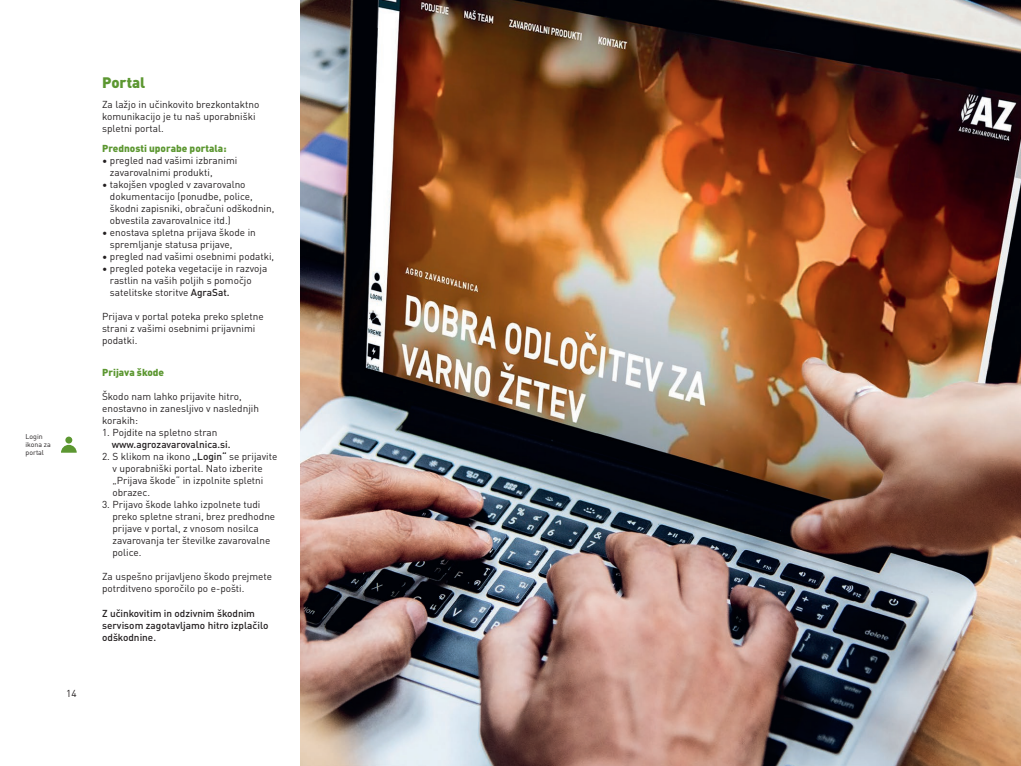
<style>
.page{position:relative;width:1021px;height:766px;background:#fff}
.page>*{position:absolute;margin:0;border:0;box-sizing:border-box;transform-origin:0 0}
.t1{font:900 15px "DIN Pro";color:#5c9731}
.t2{font:10px/12px "DIN Pro";color:#231f20}
.t3{font:500 10px/12px "DIN Pro";color:#231f20}
.t4{font:900 10px "DIN Pro";color:#5c9731}
.t5{font:7px/8px "DIN Pro";color:#231f20}
.s1{font-weight:500}
</style>
<div class="page">
<img style="left:300px;top:0;width:720px;height:765px">
<svg style="left:61px;top:436px;width:16px;height:16px"></svg>
<p class="t5" style="left:26px;top:432px;width:27px">Login ikona za portal</p>
<p class="t2" style="left:66px;top:686px;width:12px">14</p>
<h1 class="t1" style="left:102px;top:71px;width:45px">Portal</h1>
<p class="t2" style="left:102px;top:98px;width:159px">Za lažjo in učinkovito brezkontaktno komunikacijo je tu naš uporabniški spletni portal.</p>
<p class="t4" style="left:102px;top:140px;width:126px">Prednosti uporabe portala:</p>
<p class="t2" style="left:110px;top:154px;width:129px;text-indent:-8px">• pregled nad vašimi izbranimi zavarovalnimi produkti,</p>
<p class="t2" style="left:110px;top:178px;width:166px;text-indent:-8px">• takojšen vpogled v zavarovalno dokumentacijo (ponudbe, police, škodni zapisniki, obračuni odškodnin, obvestila zavarovalnice itd.)</p>
<p class="t2" style="left:110px;top:226px;width:147px;text-indent:-8px">• enostava spletna prijava škode in spremljanje statusa prijave,</p>
<p class="t2" style="left:102px;top:250px;width:174px">• pregled nad vašimi osebnimi podatki,</p>
<p class="t2" style="left:110px;top:262px;width:159px;text-indent:-8px">• pregled poteka vegetacije in razvoja rastlin na vaših poljih s pomočjo satelitske storitve <span class="s1">AgraSat.</span></p>
<p class="t2" style="left:102px;top:310px;width:163px">Prijava v portal poteka preko spletne strani z vašimi osebnimi prijavnimi podatki.</p>
<p class="t4" style="left:102px;top:364px;width:64px">Prijava škode</p>
<p class="t2" style="left:102px;top:390px;width:158px">Škodo nam lahko prijavite hitro, enostavno in zanesljivo v naslednjih korakih:</p>
<p class="t2" style="left:102px;top:426px;width:117px">1. Pojdite na spletno stran</p>
<p class="t3" style="left:112px;top:438px;width:120px">www.agrozavarovalnica.si.</p>
<p class="t2" style="left:112px;top:450px;width:166px;text-indent:-10px">2. S klikom na ikono <span class="s1">„Login“</span> se prijavite v uporabniški portal. Nato izberite „Prijava škode“ in izpolnite spletni obrazec.</p>
<p class="t2" style="left:112px;top:498px;width:164px;text-indent:-10px">3. Prijavo škode lahko izpolnete tudi preko spletne strani, brez predhodne prijave v portal, z vnosom nosilca zavarovanja ter številke zavarovalne police.</p>
<p class="t2" style="left:102px;top:570px;width:172px">Za uspešno prijavljeno škodo prejmete potrditveno sporočilo po e-pošti.</p>
<p class="t3" style="left:102px;top:606px;width:168px">Z učinkovitim in odzivnim škodnim servisom zagotavljamo hitro izplačilo odškodnine.</p>
</div>
